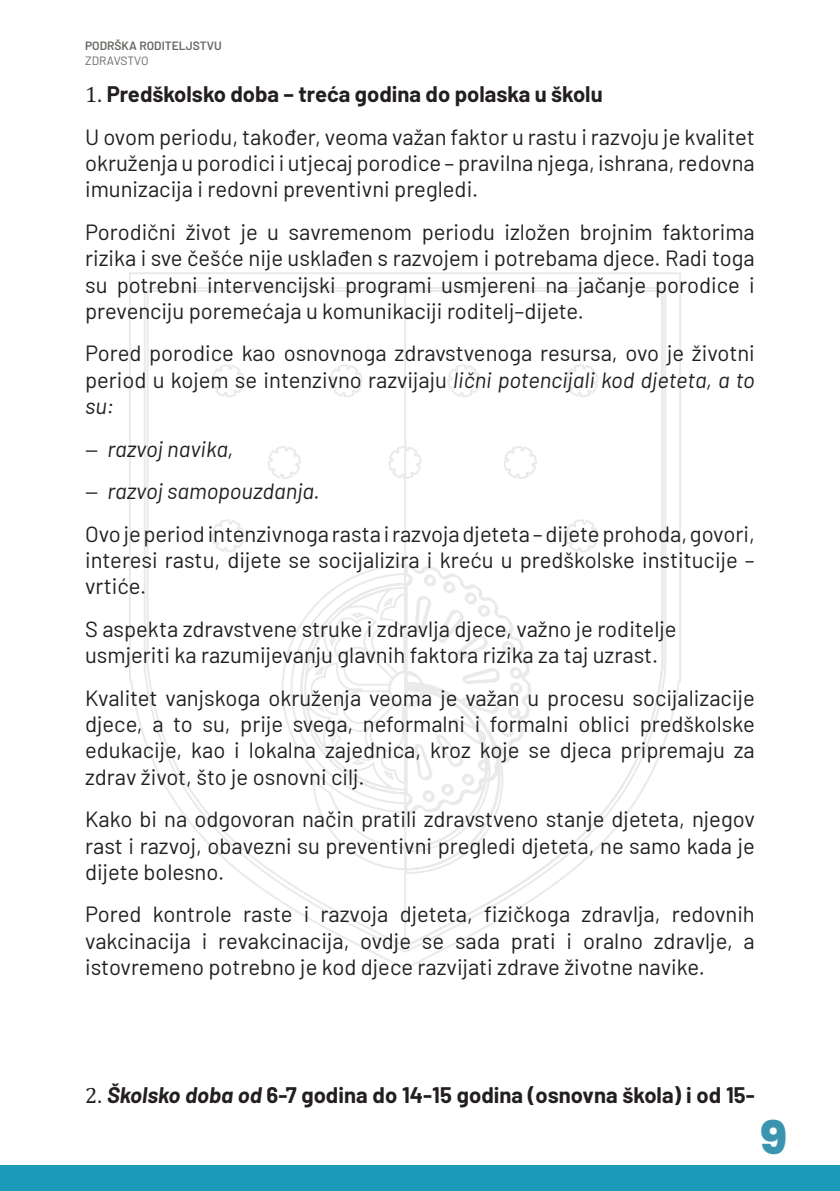
<style>
.page{position:relative;width:840px;height:1191px;background:#fff}
.page>*{position:absolute;margin:0;border:0;box-sizing:border-box;transform-origin:0 0}
.t1{font:800 46px "Poppins";color:#3b94af}
.t2{font:22px/26.4px "Barlow";color:#231f20;text-align:justify}
.t3{font:700 22px "Barlow";color:#231f20}
.t4{font:italic 22px "Barlow";color:#231f20}
.t5{font:600 12px "Barlow";color:#696663}
.t6{font:12px "Barlow";letter-spacing:-.005em;color:#696663}
.s1{font-family:"Cambria";font-weight:400}
.s2{font-style:italic}
.s3{font-family:"Myriad Pro";font-style:normal}
</style>
<div class="page">
<div style="left:0;top:1165px;width:839px;height:26px;background:#1b9bb9"></div>
<svg style="left:129px;top:272px;width:552px;height:695px"></svg>
<p class="t5" style="left:85px;top:37px;width:138px">PODRŠKA RODITELJSTVU</p>
<p class="t6" style="left:85px;top:52px;width:65px">ZDRAVSTVO</p>
<p class="t3" style="left:85px;top:78px;width:518px"><span class="s1">1.</span> Predškolsko doba – treća godina do polaska u školu</p>
<p class="t2" style="left:85px;top:122px;width:670px">U ovom periodu, također, veoma važan faktor u rastu i razvoju je kvalitet okruženja u porodici i utjecaj porodice – pravilna njega, ishrana, redovna imunizacija i redovni preventivni pregledi.</p>
<p class="t2" style="left:85px;top:217px;width:670px">Porodični život je u savremenom periodu izložen brojnim faktorima rizika i sve češće nije usklađen s razvojem i potrebama djece. Radi toga su potrebni intervencijski programi usmjereni na jačanje porodice i prevenciju poremećaja u komunikaciji roditelj–dijete.</p>
<p class="t2" style="left:85px;top:339px;width:670px">Pored porodice kao osnovnoga zdravstvenoga resursa, ovo je životni period u kojem se intenzivno razvijaju <span class="s2">lični potencijali kod djeteta, a to su:</span></p>
<p class="t4" style="left:85px;top:433px;width:150px"><span class="s3">−</span> razvoj navika,</p>
<p class="t4" style="left:85px;top:475px;width:236px"><span class="s3">−</span> razvoj samopouzdanja.</p>
<p class="t2" style="left:85px;top:519px;width:670px">Ovo je period intenzivnoga rasta i razvoja djeteta – dijete prohoda, govori, interesi rastu, dijete se socijalizira i kreću u predškolske institucije – vrtiće.</p>
<p class="t2" style="left:85px;top:614px;width:592px">S aspekta zdravstvene struke i zdravlja djece, važno je roditelje usmjeriti ka razumijevanju glavnih faktora rizika za taj uzrast.</p>
<p class="t2" style="left:85px;top:683px;width:670px">Kvalitet vanjskoga okruženja veoma je važan u procesu socijalizacije djece, a to su, prije svega, neformalni i formalni oblici predškolske edukacije, kao i lokalna zajednica, kroz koje se djeca pripremaju za zdrav život, što je osnovni cilj.</p>
<p class="t2" style="left:85px;top:804px;width:670px">Kako bi na odgovoran način pratili zdravstveno stanje djeteta, njegov rast i razvoj, obavezni su preventivni pregledi djeteta, ne samo kada je dijete bolesno.</p>
<p class="t2" style="left:85px;top:899px;width:670px">Pored kontrole raste i razvoja djeteta, fizičkoga zdravlja, redovnih vakcinacija i revakcinacija, ovdje se sada prati i oralno zdravlje, a istovremeno potrebno je kod djece razvijati zdrave životne navike.</p>
<p class="t3" style="left:85px;top:1078px;width:670px"><span class="s1">2.</span> <span class="s2">Školsko doba od</span> 6-7 godina do 14-15 godina (osnovna škola) i od 15-</p>
<h1 class="t1" style="left:759px;top:1111px;width:29px">9</h1>
</div>
